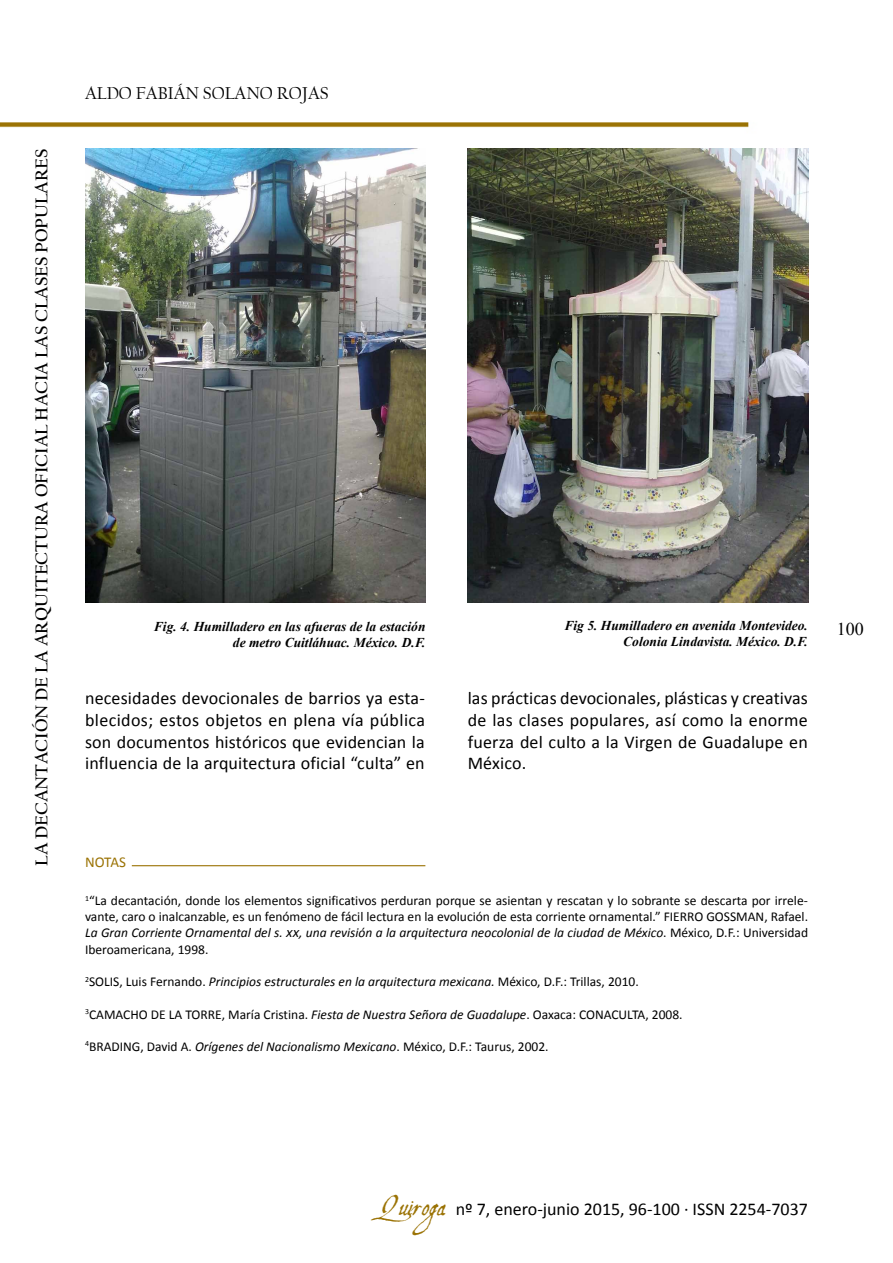
<style>
.page{position:relative;width:893px;height:1263px;background:#fff}
.page>*{position:absolute;margin:0;border:0;box-sizing:border-box;transform-origin:0 0}
.cuerpo_de_texto{font:18px/21.6px "Calibri";letter-spacing:.01em;color:#000;text-align:justify}
.t1{font:700 18px "Californian FB";color:#000}
.t2{font:18px "Californian FB";color:#000}
.t3{font:18px "Times New Roman";color:#000}
.titulo_notas{font:15px "Calibri";letter-spacing:-.015em;color:#9b7305}
.notas_finales{font:13.5px/16.2px "Calibri";color:#000;text-align:justify}
.pie_de_foto{font:italic 700 13.5px/16.2px "Times New Roman";color:#000;text-align:right}
.notas_finales-2{font:italic 13.5px "Calibri";color:#000}
.s1{font-style:italic}
.s2{font-style:normal}
.s3{font-family:"Aquiline";font-size:27px;color:#9b7305}
</style>
<div class="page">
<img style="left:0;top:122px;width:809px;height:27px">
<img style="left:85px;top:149px;width:340px;height:454px">
<img style="left:468px;top:149px;width:340px;height:454px">
<hr style="left:132px;top:865px;width:293px;height:1px;background:#9b7305">
<h1 class="t1" style="left:31px;top:866px;width:717px;rotate:-90deg">La Decantación De La Arquitectura Oficial Hacia Las Clases Populares</h1>
<h1 class="t2" style="left:85px;top:83px;width:228px">ALDO FABIÁN SOLANO ROJAS</h1>
<p class="pie_de_foto" style="left:154px;top:618px;width:273px">Fig. 4. Humilladero en las afueras de la estación de metro Cuitláhuac. México. D.F.</p>
<p class="pie_de_foto" style="left:565px;top:617px;width:245px">Fig 5. Humilladero en avenida Montevideo.<br>Colonia Lindavista. México. D.F.</p>
<p class="cuerpo_de_texto" style="left:85px;top:687px;width:341px">necesidades devocionales de barrios ya esta&shy;blecidos; estos objetos en plena vía pública son documentos históricos que evidencian la influencia de la arquitectura oficial “culta” en</p>
<p class="cuerpo_de_texto" style="left:468px;top:687px;width:342px">las prácticas devocionales, plásticas y creativas de las clases populares, así como la enorme fuerza del culto a la Virgen de Guadalupe en México.</p>
<h1 class="t3" style="left:837px;top:616px;width:28px">100</h1>
<p class="titulo_notas" style="left:85px;top:853px;width:42px">NOTAS</p>
<p class="notas_finales" style="left:85px;top:892px;width:725px"><sup>1</sup>“La decantación, donde los elementos significativos perduran porque se asientan y rescatan y lo sobrante se descarta por irrele&shy;vante, caro o inalcanzable, es un fenómeno de fácil lectura en la evolución de esta corriente ornamental.” FIERRO GOSSMAN, Rafael.<br><span class="s1">La Gran Corriente Ornamental del s. xx, una revisión a la arquitectura neocolonial de la ciudad de México</span>. México, D.F.: Universidad Iberoamericana, 1998.</p>
<p class="notas_finales-2" style="left:85px;top:973px;width:555px"><sup>2</sup><span class="s2">SOLIS, Luis Fernando.</span> Principios estructurales en la arquitectura mexicana. <span class="s2">México, D.F.: Trillas, 2010.</span></p>
<p class="notas_finales" style="left:85px;top:1005px;width:599px"><sup>3</sup>CAMACHO DE LA TORRE, María Cristina. <span class="s1">Fiesta de Nuestra Señora de Guadalupe</span>. Oaxaca: CONACULTA, 2008.</p>
<p class="notas_finales" style="left:85px;top:1038px;width:465px"><sup>4</sup>BRADING, David A. <span class="s1">Orígenes del Nacionalismo Mexicano</span>. México, D.F.: Taurus, 2002.</p>
<p class="cuerpo_de_texto" style="left:379px;top:1197px;width:430px"><span class="s3">Quiroga</span> nº 7, enero-junio 2015, 96-100 · ISSN 2254-7037</p>
</div>
